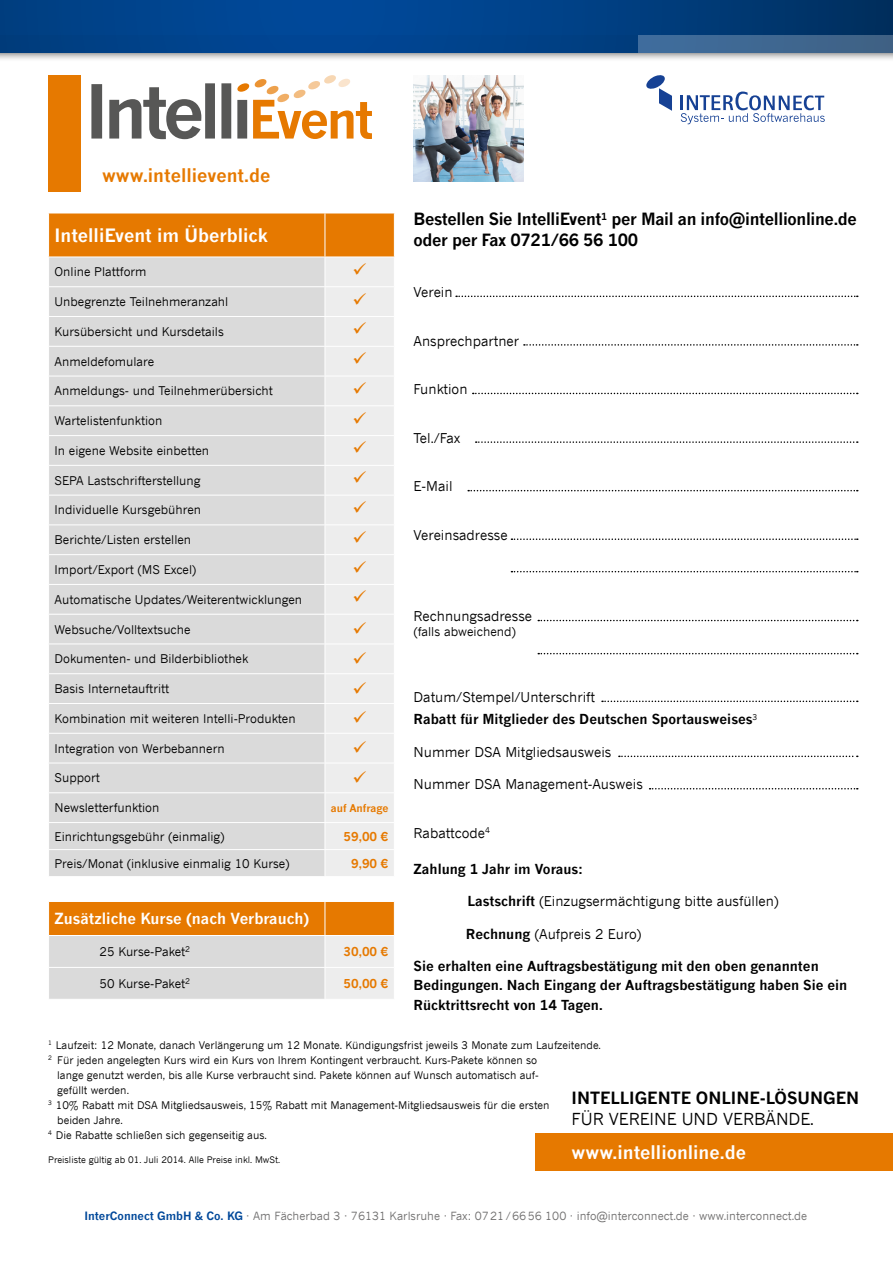
<style>
.page{position:relative;width:893px;height:1263px;background:#fff}
.page>*{position:absolute;margin:0;border:0;box-sizing:border-box;transform-origin:0 0}
.t1{font:700 18px "News Gothic";color:#fff}
.t2{font:700 18px "News Gothic";color:#e67900}
.t3{font:700 16.5px/21px "News Gothic";letter-spacing:-.02em;color:#000}
.t4{font:700 16.5px "News Gothic";color:#000}
.t5{font:16.5px "News Gothic";color:#000}
.t6{font:700 15px "News Gothic";color:#fff}
.t7{font:13.5px "News Gothic";color:#000}
.t8{font:700 13.5px/19.5px "News Gothic";color:#000}
.t9{font:12.15px "News Gothic";color:#000}
.t10{font:12px "News Gothic";color:#000}
.t11{font:700 12px "News Gothic";color:#e67900}
.t12{font:11.25px "News Gothic";color:#706f6f}
.t13{font:10.5px "News Gothic";color:#000}
.t14{font:700 10.5px "News Gothic";color:#e67900}
.t15{font:9px "News Gothic";color:#000}
.s1{font-weight:700}
.s2{font-weight:700;color:#00489a}
</style>
<div class="page">
<div style="left:0;top:0;width:893px;height:61px;background:#000;opacity:.75"></div>
<svg style="left:0;top:0;width:893px;height:35px;background:#004084"></svg>
<svg style="left:0;top:35px;width:638px;height:17px;background:#004189"></svg>
<div style="left:638px;top:35px;width:255px;height:17px;background:#3f6791"></div>
<svg style="left:49px;top:902px;width:345px;height:97px;background:#e0ba90"></svg>
<hr style="left:325px;top:902px;width:1px;height:33px;background:#fff">
<hr style="left:48px;top:935px;width:277px;height:1px;background:#fff">
<hr style="left:325px;top:935px;width:70px;height:1px;background:#fff">
<hr style="left:325px;top:936px;width:1px;height:31px;background:#fff">
<hr style="left:48px;top:967px;width:277px;height:1px;background:#fff">
<hr style="left:325px;top:967px;width:70px;height:1px;background:#fff">
<hr style="left:325px;top:968px;width:1px;height:31px;background:#fff">
<svg style="left:91px;top:75px;width:281px;height:64px"></svg>
<img style="left:414px;top:75px;width:109px;height:107px">
<hr style="left:680px;top:95px;width:3px;height:15px;background:#164194">
<svg style="left:646px;top:75px;width:26px;height:36px"></svg>
<svg style="left:681px;top:92px;width:144px;height:32px"></svg>
<div style="left:48px;top:75px;width:33px;height:116px;background:#e67900"></div>
<svg style="left:456px;top:296px;width:402px;height:1px"></svg>
<svg style="left:524px;top:344px;width:334px;height:2px"></svg>
<svg style="left:473px;top:393px;width:385px;height:1px"></svg>
<svg style="left:476px;top:441px;width:382px;height:2px"></svg>
<svg style="left:468px;top:490px;width:390px;height:1px"></svg>
<svg style="left:511px;top:538px;width:347px;height:2px"></svg>
<svg style="left:538px;top:620px;width:320px;height:1px"></svg>
<div style="left:536px;top:1133px;width:357px;height:38px;background:#e67900"></div>
<svg style="left:511px;top:571px;width:347px;height:1px"></svg>
<svg style="left:650px;top:788px;width:208px;height:1px"></svg>
<svg style="left:619px;top:756px;width:239px;height:1px"></svg>
<svg style="left:538px;top:653px;width:320px;height:1px"></svg>
<svg style="left:602px;top:701px;width:256px;height:1px"></svg>
<svg style="left:48px;top:213px;width:347px;height:663px;background:#dfd8d0"></svg>
<h1 class="t2" style="left:102px;top:164px;width:170px">www.intellievent.de</h1>
<h1 class="t1" style="left:55px;top:224px;width:215px">IntelliEvent im Überblick</h1>
<p class="t10" style="left:55px;top:265px;width:94px">Online Plattform</p>
<p class="t10" style="left:55px;top:294px;width:175px">Unbegrenzte Teilnehmeranzahl</p>
<p class="t10" style="left:55px;top:324px;width:171px">Kursübersicht und Kursdetails</p>
<p class="t10" style="left:55px;top:354px;width:101px">Anmeldefomulare</p>
<p class="t10" style="left:55px;top:384px;width:220px">Anmeldungs- und Teilnehmerübersicht</p>
<p class="t10" style="left:55px;top:413px;width:109px">Wartelistenfunktion</p>
<p class="t10" style="left:55px;top:443px;width:156px">In eigene Website einbetten</p>
<p class="t10" style="left:55px;top:473px;width:148px">SEPA Lastschrifterstellung</p>
<p class="t10" style="left:55px;top:503px;width:148px">Individuelle Kursgebühren</p>
<p class="t10" style="left:55px;top:532px;width:138px">Berichte/Listen erstellen</p>
<p class="t10" style="left:55px;top:562px;width:143px">Import/Export (MS Excel)</p>
<p class="t10" style="left:55px;top:592px;width:249px">Automatische Updates/Weiterentwicklungen</p>
<p class="t10" style="left:55px;top:622px;width:138px">Websuche/Volltextsuche</p>
<p class="t10" style="left:55px;top:652px;width:195px">Dokumenten- und Bilderbibliothek</p>
<p class="t10" style="left:55px;top:681px;width:116px">Basis Internetauftritt</p>
<p class="t10" style="left:55px;top:711px;width:243px">Kombination mit weiteren Intelli-Produkten</p>
<p class="t10" style="left:55px;top:741px;width:172px">Integration von Werbebannern</p>
<p class="t10" style="left:55px;top:771px;width:47px">Support</p>
<p class="t10" style="left:55px;top:800px;width:106px">Newsletterfunktion</p>
<p class="t14" style="left:331px;top:801px;width:59px">auf Anfrage</p>
<p class="t10" style="left:55px;top:829px;width:172px">Einrichtungsgebühr (einmalig)</p>
<p class="t11" style="left:343px;top:829px;width:46px">59,00 €</p>
<p class="t10" style="left:55px;top:856px;width:237px">Preis/Monat (inklusive einmalig 10 Kurse)</p>
<p class="t11" style="left:351px;top:856px;width:39px">9,90 €</p>
<p class="t6" style="left:55px;top:909px;width:256px">Zusätzliche Kurse (nach Verbrauch)</p>
<p class="t10" style="left:100px;top:945px;width:92px">25 Kurse-Paket<sup>2</sup></p>
<p class="t11" style="left:343px;top:944px;width:46px">30,00 €</p>
<p class="t10" style="left:100px;top:977px;width:92px">50 Kurse-Paket<sup>2</sup></p>
<p class="t11" style="left:343px;top:976px;width:46px">50,00 €</p>
<h2 class="t3" style="left:413px;top:208px;width:445px">Bestellen Sie IntelliEvent<sup>1</sup> per Mail an info@intellionline.de oder per Fax 0721/66 56 100</h2>
<p class="t7" style="left:414px;top:284px;width:41px">Verein</p>
<p class="t7" style="left:414px;top:332px;width:107px">Ansprechpartner</p>
<p class="t7" style="left:414px;top:381px;width:55px">Funktion</p>
<p class="t7" style="left:414px;top:430px;width:48px">Tel./Fax</p>
<p class="t7" style="left:414px;top:478px;width:41px">E-Mail</p>
<p class="t7" style="left:414px;top:527px;width:96px">Vereinsadresse</p>
<p class="t7" style="left:414px;top:608px;width:120px">Rechnungsadresse</p>
<p class="t9" style="left:414px;top:624px;width:104px">(falls abweichend)</p>
<p class="t7" style="left:414px;top:689px;width:183px">Datum/Stempel/Unterschrift</p>
<p class="t8" style="left:414px;top:709px;width:345px">Rabatt für Mitglieder des Deutschen Sportausweises<sup>3</sup></p>
<p class="t7" style="left:414px;top:743px;width:199px">Nummer DSA Mitgliedsausweis</p>
<p class="t7" style="left:414px;top:776px;width:231px">Nummer DSA Management-Ausweis</p>
<p class="t7" style="left:414px;top:824px;width:78px">Rabattcode<sup>4</sup></p>
<p class="t8" style="left:414px;top:859px;width:171px">Zahlung 1 Jahr im Voraus:</p>
<p class="t7" style="left:468px;top:893px;width:313px"><span class="s1">Lastschrift</span> (Einzugsermächtigung bitte ausfüllen)</p>
<p class="t7" style="left:466px;top:925px;width:177px"><span class="s1">Rechnung</span> (Aufpreis 2 Euro)</p>
<p class="t8" style="left:413px;top:955px;width:435px">Sie erhalten eine Auftragsbestätigung mit den oben genannten<br>Bedingungen. Nach Eingang der Auftragsbestätigung haben Sie ein<br>Rücktrittsrecht von 14 Tagen.</p>
<p class="t13" style="left:48px;top:1038px;width:554px"><sup>1</sup> Laufzeit: 12 Monate, danach Verlängerung um 12 Monate. Kündigungsfrist jeweils 3 Monate zum Laufzeitende.</p>
<p class="t13" style="left:48px;top:1053px;width:491px"><sup>2</sup> Für jeden angelegten Kurs wird ein Kurs von Ihrem Kontingent verbraucht. Kurs-Pakete können so</p>
<p class="t13" style="left:57px;top:1068px;width:483px">lange genutzt werden, bis alle Kurse verbraucht sind. Pakete können auf Wunsch automatisch auf-</p>
<p class="t13" style="left:57px;top:1083px;width:73px">gefüllt werden.</p>
<p class="t13" style="left:48px;top:1098px;width:503px"><sup>3</sup> 10% Rabatt mit DSA Mitgliedsausweis, 15% Rabatt mit Management-Mitgliedsausweis für die ersten</p>
<p class="t13" style="left:57px;top:1113px;width:67px">beiden Jahre.</p>
<p class="t13" style="left:48px;top:1128px;width:220px"><sup>4</sup> Die Rabatte schließen sich gegenseitig aus.</p>
<p class="t15" style="left:48px;top:1154px;width:234px">Preisliste gültig ab 01. Juli 2014. Alle Preise inkl. MwSt.</p>
<h2 class="t4" style="left:572px;top:1087px;width:289px">INTELLIGENTE ONLINE-LÖSUNGEN</h2>
<h2 class="t5" style="left:572px;top:1109px;width:244px">FÜR VEREINE UND VERBÄNDE.</h2>
<h1 class="t1" style="left:572px;top:1141px;width:176px">www.intellionline.de</h1>
<p class="t12" style="left:84px;top:1209px;width:724px"><span class="s2">InterConnect GmbH &amp; Co. KG</span> · Am Fächerbad 3 · 76131 Karlsruhe · Fax: 0721/6656 100 · info@interconnect.de · www.interconnect.de</p>
</div>
